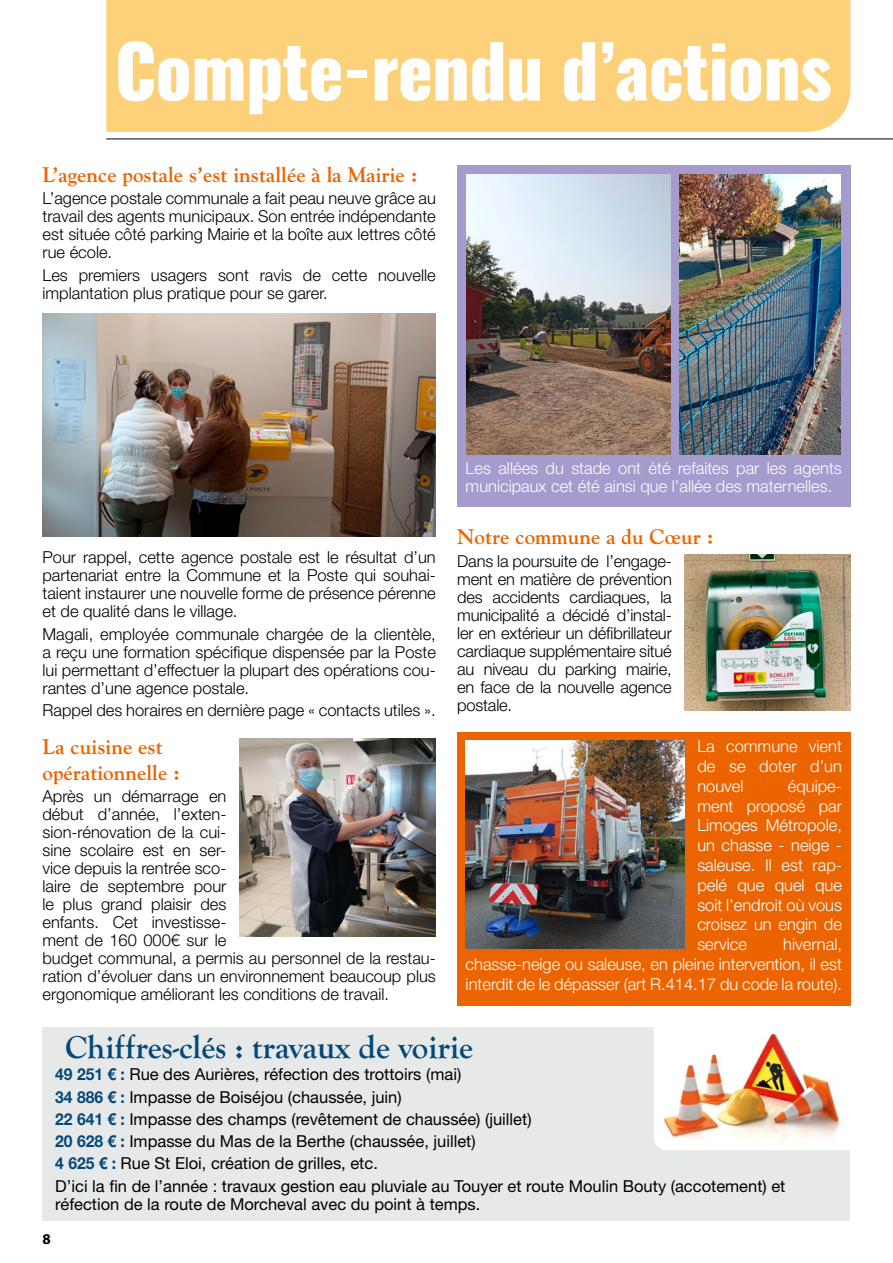
<style>
.page{position:relative;width:893px;height:1263px;background:#fff}
.page>*{position:absolute;margin:0;border:0;box-sizing:border-box;transform-origin:0 0}
.t1{font:800 72px "Oswald";letter-spacing:-.01em;color:#fff}
.t2{font:700 33px "Goudy Old Style T";color:#03487a}
.t3{font:21px/25.2px "Goudy Bold Os F";color:#eb6400}
.t4{font:300 16.5px/18px "Helvetica Neue LT Std";color:#000;text-align:justify}
.t5{font:16.5px/22.2px "Helvetica Neue LT Std";color:#000}
.t6{font:300 16.5px/19.8px "Helvetica Neue LT Std";color:#fff;text-align:justify}
.t7{font:700 15px "Myriad Pro";color:#000}
.s1{font-weight:700;color:#03487a}
</style>
<div class="page">
<div style="left:106px;top:0;width:744px;height:132px;background:#fdd179"></div>
<div style="left:43px;top:1026px;width:807px;height:194px;background:#e7e9e9"></div>
<div style="left:457px;top:732px;width:394px;height:273px;background:#eb6400"></div>
<div style="left:457px;top:166px;width:394px;height:341px;background:#a59bcc"></div>
<hr style="left:106px;top:139px;width:787px;height:1px;background:#000">
<img style="left:43px;top:314px;width:393px;height:223px">
<img style="left:239px;top:738px;width:197px;height:198px">
<img style="left:467px;top:174px;width:204px;height:280px">
<img style="left:679px;top:174px;width:162px;height:280px">
<img style="left:466px;top:740px;width:219px;height:208px">
<img style="left:685px;top:554px;width:166px;height:156px">
<img style="left:654px;top:1026px;width:196px;height:124px">
<h1 class="t1" style="left:115px;top:20px;width:718px">Compte-rendu d’actions</h1>
<p class="t3" style="left:43px;top:162px;width:377px">L’agence postale s’est installée à la Mairie :</p>
<p class="t4" style="left:43px;top:189px;width:395px">L’agence postale communale a fait peau neuve grâce au travail des agents municipaux. Son entrée indépendante est située côté parking Mairie et la boîte aux lettres côté rue école.</p>
<p class="t4" style="left:43px;top:265px;width:395px">Les premiers usagers sont ravis de cette nouvelle implantation plus pratique pour se garer.</p>
<p class="t4" style="left:43px;top:548px;width:395px">Pour rappel, cette agence postale est le résultat d’un partenariat entre la Commune et la Poste qui souhai&shy;taient instaurer une nouvelle forme de présence pérenne et de qualité dans le village.</p>
<p class="t4" style="left:43px;top:624px;width:395px">Magali, employée communale chargée de la clientèle, a reçu une formation spécifique dispensée par la Poste lui permettant d’effectuer la plupart des opérations cou&shy;rantes d’une agence postale.</p>
<p class="t4" style="left:43px;top:701px;width:395px">Rappel des horaires en dernière page « contacts utiles ».</p>
<p class="t3" style="left:43px;top:734px;width:139px">La cuisine est opérationnelle :</p>
<p class="t4" style="left:43px;top:787px;width:395px;text-align:left">Après un démarrage en<br>début d’année, l’exten-<br>sion-rénovation de la cui-<br>sine scolaire est en ser-<br>vice depuis la rentrée sco-<br>laire de septembre pour<br>le plus grand plaisir des<br>enfants. Cet investisse-<br>ment de 160 000€ sur le<br>budget communal, a permis au personnel de la restau&shy;ration d’évoluer dans un environnement beaucoup plus ergonomique améliorant les conditions de travail.</p>
<p class="t6" style="left:466px;top:459px;width:378px;line-height:18px">Les allées du stade ont été refaites par les agents municipaux cet été ainsi que l’allée des maternelles.</p>
<p class="t3" style="left:457px;top:524px;width:258px">Notre commune a du Cœur :</p>
<p class="t4" style="left:457px;top:551px;width:216px">Dans la poursuite de l’engage&shy;ment en matière de prévention des accidents cardiaques, la municipalité a décidé d’instal&shy;ler en extérieur un défibrillateur cardiaque supplémentaire situé au niveau du parking mairie, en face de la nouvelle agence postale.</p>
<p class="t6" style="left:697px;top:736px;width:146px">La commune vient de se doter d’un nouvel</p>
<p class="t6" style="left:697px;top:776px;width:146px;text-indent:90px">équipe&shy;ment proposé par Limoges Métropole, un chasse - neige - saleuse. Il est rap&shy;pelé que quel que soit l’endroit où vous croisez un engin de service</p>
<p class="t6" style="left:466px;top:934px;width:378px;text-indent:318px">hivernal, chasse-neige ou saleuse, en pleine intervention, il est interdit de le dépasser (art R.414.17 du code la route).</p>
<h2 class="t2" style="left:65px;top:1029px;width:410px">Chiffres-clés : travaux de voirie</h2>
<p class="t5" style="left:55px;top:1063px;width:732px"><span class="s1">49 251 € :</span> Rue des Aurières, réfection des trottoirs (mai)<br><span class="s1">34 886 € :</span> Impasse de Boiséjou (chaussée, juin)<br><span class="s1">22 641 € :</span> Impasse des champs (revêtement de chaussée) (juillet)<br><span class="s1">20 628 € :</span> Impasse du Mas de la Berthe (chaussée, juillet)<br><span class="s1">4 625 € :</span> Rue St Eloi, création de grilles, etc.<br>D’ici la fin de l’année : travaux gestion eau pluviale au Touyer et route Moulin Bouty (accotement) et</p>
<p class="t5" style="left:55px;top:1192px;width:427px">réfection de la route de Morcheval avec du point à temps.</p>
<p class="t7" style="left:43px;top:1229px;width:10px">8</p>
</div>
